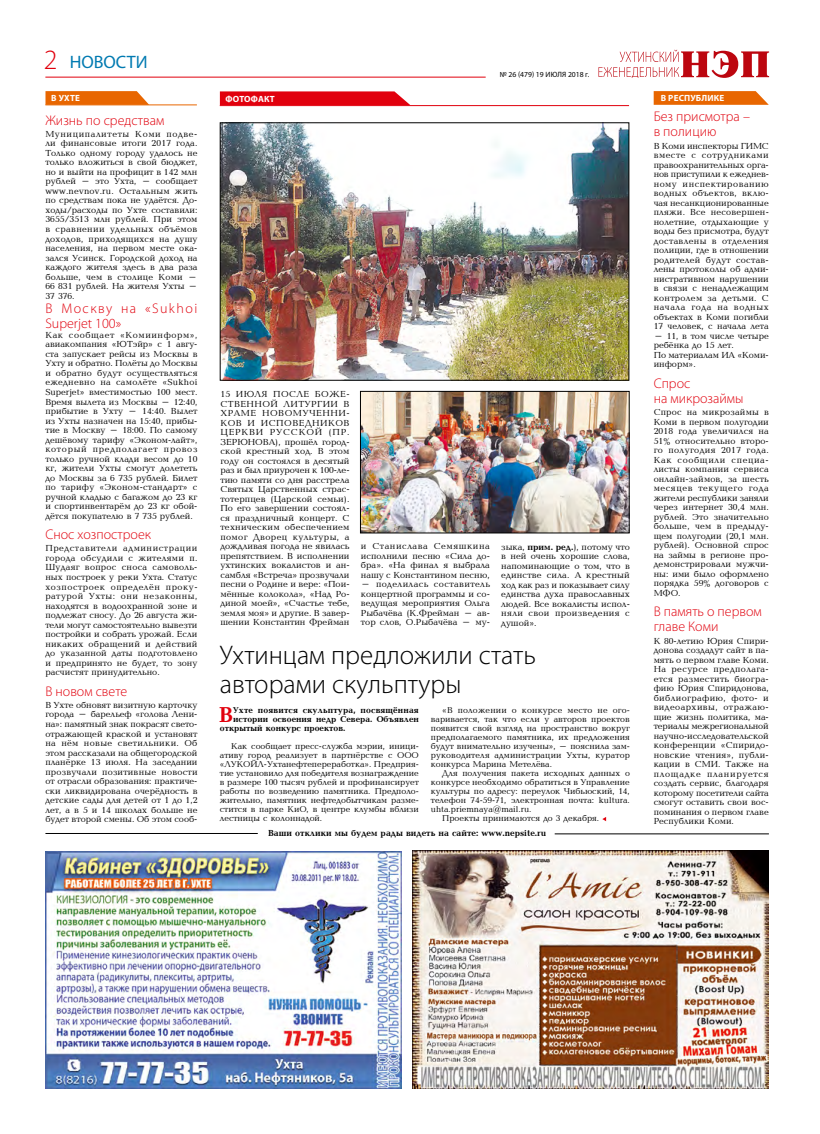
<style>
.page{position:relative;width:820px;height:1134px;background:#fff}
.page>*{position:absolute;margin:0;border:0;box-sizing:border-box;transform-origin:0 0}
.t1{font:300 27px/28.5px "Myriad Pro";color:#000}
.t2{font:700 22.2px "Ukrainian Baltica";color:#e1000d}
.t3{font:18px "Myriad Pro";color:#007ab1}
.t4{font:300 14px/15px "Myriad Pro";color:#e1000d}
.t5{font:300 14px/15px "Myriad Pro";letter-spacing:.1em;color:#e1000d}
.t6{font:9px/9.5px "Ukrainian Baltica";color:#000;text-align:justify}
.t7{font:700 9px "Ukrainian Baltica";color:#000}
.t8{font:700 9px "Myriad Pro";letter-spacing:.02em;color:#fff}
.t9{font:8.7px/9px "Ukrainian Baltica";color:#000;text-align:justify}
.t10{font:700 8.7px "Ukrainian Baltica";color:#000}
.t11{font:7.6px "Myriad Pro";color:#000}
.s1{font-weight:300;font-size:28px;color:#e1000d}
.s2{font-weight:700}
</style>
<div class="page">
<hr style="left:45px;top:833px;width:213px;height:1px;background:#000">
<hr style="left:554px;top:833px;width:214px;height:1px;background:#000">
<hr style="left:45px;top:77px;width:440px;height:1px;background:#e1000d">
<svg style="left:598px;top:50px;width:170px;height:27px"></svg>
<svg style="left:45px;top:91px;width:104px;height:13px"></svg>
<hr style="left:45px;top:104px;width:152px;height:1px;background:#e86600">
<svg style="left:220px;top:91px;width:190px;height:14px;background:#e3111d"></svg>
<hr style="left:220px;top:105px;width:408px;height:1px;background:#e1000d">
<svg style="left:602px;top:817px;width:4px;height:4px"></svg>
<img style="left:222px;top:125px;width:404px;height:253px">
<img style="left:362px;top:393px;width:265px;height:138px">
<div style="left:360px;top:391px;width:269px;height:142px;border:1px solid #000"></div>
<svg style="left:653px;top:91px;width:115px;height:14px;background:#e97113"></svg>
<img style="left:45px;top:852px;width:356px;height:237px">
<img style="left:412px;top:850px;width:356px;height:239px">
<h3 class="t3" style="left:44px;top:51px;width:105px"><span class="s1">2</span> НОВОСТИ</h3>
<p class="t8" style="left:51px;top:92px;width:30px">В УХТЕ</p>
<p class="t8" style="left:225px;top:93px;width:51px">ФОТОФАКТ</p>
<h3 class="t4" style="left:45px;top:112px;width:120px">Жизнь по средствам</h3>
<p class="t6" style="left:45px;top:130px;width:153px">Муниципалитеты Коми подве&shy;ли финансовые итоги 2017 года.<br>Только одному городу удалось не только вложиться в свой бюджет, но и выйти на профицит в 142 млн рублей – это Ухта, – сообщает www.nevnov.ru. Остальным жить по средствам пока не удаётся. До&shy;ходы/расходы по Ухте составили:<br>3655/3513 млн рублей. При этом в сравнении удельных объёмов доходов, приходящихся на душу населения, на первом месте ока&shy;зался Усинск. Городской доход на каждого жителя здесь в два раза больше, чем в столице Коми – 66 831 рублей. На жителя Ухты – 37 376.</p>
<h3 class="t5" style="left:45px;top:301px;width:153px">В Москву на «Sukhoi<br>Superjet 100»</h3>
<p class="t6" style="left:45px;top:331px;width:154px">Как сообщает «Комиинформ», авиакомпания «ЮТэйр» с 1 авгу&shy;ста запускает рейсы из Москвы в Ухту и обратно. Полёты до Москвы и обратно будут осуществляться ежедневно на самолёте «Sukhoi Superjet» вместимостью 100 мест.<br>Время вылета из Москвы – 12:40, прибытие в Ухту – 14:40. Вылет из Ухты назначен на 15:40, прибы&shy;тие в Москву – 18:00. По самому дешёвому тарифу «Эконом-лайт», который предполагает провоз только ручной клади весом до 10 кг, жители Ухты смогут долететь до Москвы за 6 735 рублей. Билет по тарифу «Эконом-стандарт» с ручной кладью с багажом до 23 кг и спортинвентарём до 23 кг обой&shy;дётся покупателю в 7 735 рублей.</p>
<h3 class="t4" style="left:45px;top:527px;width:107px">Снос хозпостроек</h3>
<p class="t6" style="left:45px;top:544px;width:153px">Представители администрации города обсудили с жителями п.<br>Шудаяг вопрос сноса самоволь&shy;ных построек у реки Ухта. Статус хозпостроек определён проку&shy;ратурой Ухты: они незаконны, находятся в водоохранной зоне и подлежат сносу. До 26 августа жи&shy;тели могут самостоятельно вывезти постройки и собрать урожай. Если никаких обращений и действий до указанной даты подготовлено и предпринято не будет, то зону расчистят принудительно.</p>
<h3 class="t4" style="left:45px;top:683px;width:83px">В новом свете</h3>
<p class="t6" style="left:45px;top:701px;width:154px">В Ухте обновят визитную карточку города – барельеф «голова Лени&shy;на»: памятный знак покрасят свето&shy;отражающей краской и установят на нём новые светильники. Об этом рассказали на общегородской планёрке 13 июля. На заседании прозвучали позитивные новости от отрасли образования: практиче&shy;ски ликвидирована очерёдность в детские сады для детей от 1 до 1,2 лет, а в 5 и 14 школах больше не будет второй смены. Об этом сооб-</p>
<h2 class="t2" style="left:219px;top:703px;width:16px">В</h2>
<p class="t10" style="left:233px;top:706px;width:187px">Ухте появится скульптура, посвящённая</p>
<p class="t11" style="left:499px;top:70px;width:91px">№ 26 (479) 19 ИЮЛЯ 2018 г.</p>
<p class="t6" style="left:220px;top:390px;width:131px">15 ИЮЛЯ ПОСЛЕ БОЖЕ-СТВЕННОЙ ЛИТУРГИИ В ХРАМЕ НОВОМУЧЕННИ-КОВ И ИСПОВЕДНИКОВ ЦЕРКВИ РУССКОЙ (ПР.<br>ЗЕРЮНОВА), прошёл город&shy;ской крестный ход. В этом году он состоялся в десятый раз и был приурочен к 100-ле&shy;тию памяти со дня расстрела Святых Царственных страс&shy;тотерпцев (Царской семьи).<br>По его завершении состоял&shy;ся праздничный концерт. С техническим обеспечением помог Дворец культуры, а дождливая погода не явилась препятствием. В исполнении ухтинских вокалистов и ан&shy;самбля «Встреча» прозвучали песни о Родине и вере: «Пои&shy;мённые колокола», «Над Ро&shy;диной моей», «Счастье тебе, земля моя» и другие. В завер&shy;шении Константин Фрейман</p>
<p class="t6" style="left:361px;top:542px;width:130px">и Станислава Семяшкина исполнили песню «Сила до&shy;бра». «На финал я выбрала нашу с Константином песню,</p>
<p class="t6" style="left:361px;top:580px;width:130px">– поделилась составитель концертной программы и со&shy;ведущая мероприятия Ольга Рыбачёва (К.Фрейман – ав&shy;тор слов, О.Рыбачёва – му-</p>
<p class="t6" style="left:501px;top:542px;width:130px">зыка, <span class="s2">прим. ред.</span>), потому что в ней очень хорошие слова, напоминающие о том, что в единстве сила. А крестный ход как раз и показывает силу единства духа православных людей. Все вокалисты испол&shy;няли свои произведения с душой».</p>
<h1 class="t1" style="left:220px;top:640px;width:317px">Ухтинцам предложили стать авторами скульптуры</h1>
<p class="t9" style="left:430px;top:706px;width:200px;text-indent:11px">«В положении о конкурсе место не ого&shy;варивается, так что если у авторов проектов появится свой взгляд на пространство вокруг предполагаемого памятника, их предложения будут внимательно изучены», – пояснила зам&shy;руководителя администрации Ухты, куратор конкурса Марина Метелёва.</p>
<p class="t9" style="left:442px;top:769px;width:189px">Для получения пакета исходных данных о</p>
<p class="t9" style="left:430px;top:778px;width:200px">конкурсе необходимо обратиться в Управление</p>
<p class="t9" style="left:430px;top:787px;width:200px">культуры по адресу: переулок Чибьюский, 14,</p>
<p class="t9" style="left:430px;top:796px;width:200px">телефон 74-59-71, электронная почта: kultura.</p>
<p class="t9" style="left:430px;top:805px;width:102px">uhta.priemnaya@mail.ru.</p>
<p class="t9" style="left:442px;top:814px;width:158px">Проекты принимаются до 3 декабря.</p>
<p class="t10" style="left:233px;top:715px;width:187px">истории освоения недр Севера. Объявлен</p>
<p class="t10" style="left:220px;top:724px;width:127px">открытый конкурс проектов.</p>
<p class="t9" style="left:220px;top:742px;width:200px;text-indent:11px">Как сообщает пресс-служба мэрии, иници&shy;ативу город реализует в партнёрстве с ООО «ЛУКОЙЛ-Ухтанефтепереработка». Предприя&shy;тие установило для победителя вознаграждение в размере 100 тысяч рублей и профинансирует работы по возведению памятника. Предполо&shy;жительно, памятник нефтедобытчикам разме&shy;стится в парке КиО, в центре клумбы вблизи лестницы с колоннадой.</p>
<p class="t7" style="left:268px;top:828px;width:279px">Ваши отклики мы будем рады видеть на сайте: www.nepsite.ru</p>
<p class="t8" style="left:660px;top:92px;width:65px">В РЕСПУБЛИКЕ</p>
<h3 class="t4" style="left:653px;top:109px;width:98px">Без присмотра – в полицию</h3>
<p class="t6" style="left:653px;top:141px;width:117px">В Коми инспекторы ГИМС вместе с сотрудниками правоохранительных орга&shy;нов приступили к ежеднев&shy;ному инспектированию водных объектов, вклю&shy;чая несанкционированные пляжи. Все несовершен&shy;нолетние, отдыхающие у воды без присмотра, будут доставлены в отделения полиции, где в отношении родителей будут состав&shy;лены протоколы об адми&shy;нистративном нарушении в связи с ненадлежащим контролем за детьми. С начала года на водных объектах в Коми погибли 17 человек, с начала лета</p>
<p class="t6" style="left:653px;top:331px;width:116px;text-align:left">– 11, в том числе четыре ребёнка до 15 лет.<br>По материалам ИА «Коми&shy;информ».</p>
<h3 class="t4" style="left:653px;top:375px;width:91px">Спрос<br>на микрозаймы</h3>
<p class="t6" style="left:653px;top:408px;width:117px">Спрос на микрозаймы в Коми в первом полугодии 2018 года увеличился на 51% относительно второ&shy;го полугодия 2017 года.<br>Как сообщили специа&shy;листы компании сервиса онлайн-займов, за шесть месяцев текущего года жители республики заняли через интернет 30,4 млн. рублей. Это значительно больше, чем в предыду&shy;щем полугодии (20,1 млн. рублей). Основной спрос на займы в регионе про&shy;демонстрировали мужчи&shy;ны: ими было оформлено порядка 59% договоров с МФО.</p>
<h3 class="t4" style="left:653px;top:604px;width:109px">В память о первом главе Коми</h3>
<p class="t6" style="left:653px;top:636px;width:117px">К 80-летию Юрия Спири&shy;донова создадут сайт в па&shy;мять о первом главе Коми.<br>На ресурсе предполага&shy;ется разместить биогра&shy;фию Юрия Спиридонова, библиографию, фото- и видеоархивы, отражаю&shy;щие жизнь политика, ма&shy;териалы межрегиональной научно-исследовательской конференции «Спиридо&shy;новские чтения», публи&shy;кации в СМИ. Также на площадке планируется создать сервис, благодаря которому посетители сайта смогут оставить свои вос&shy;поминания о первом главе Республики Коми.</p>
</div>
